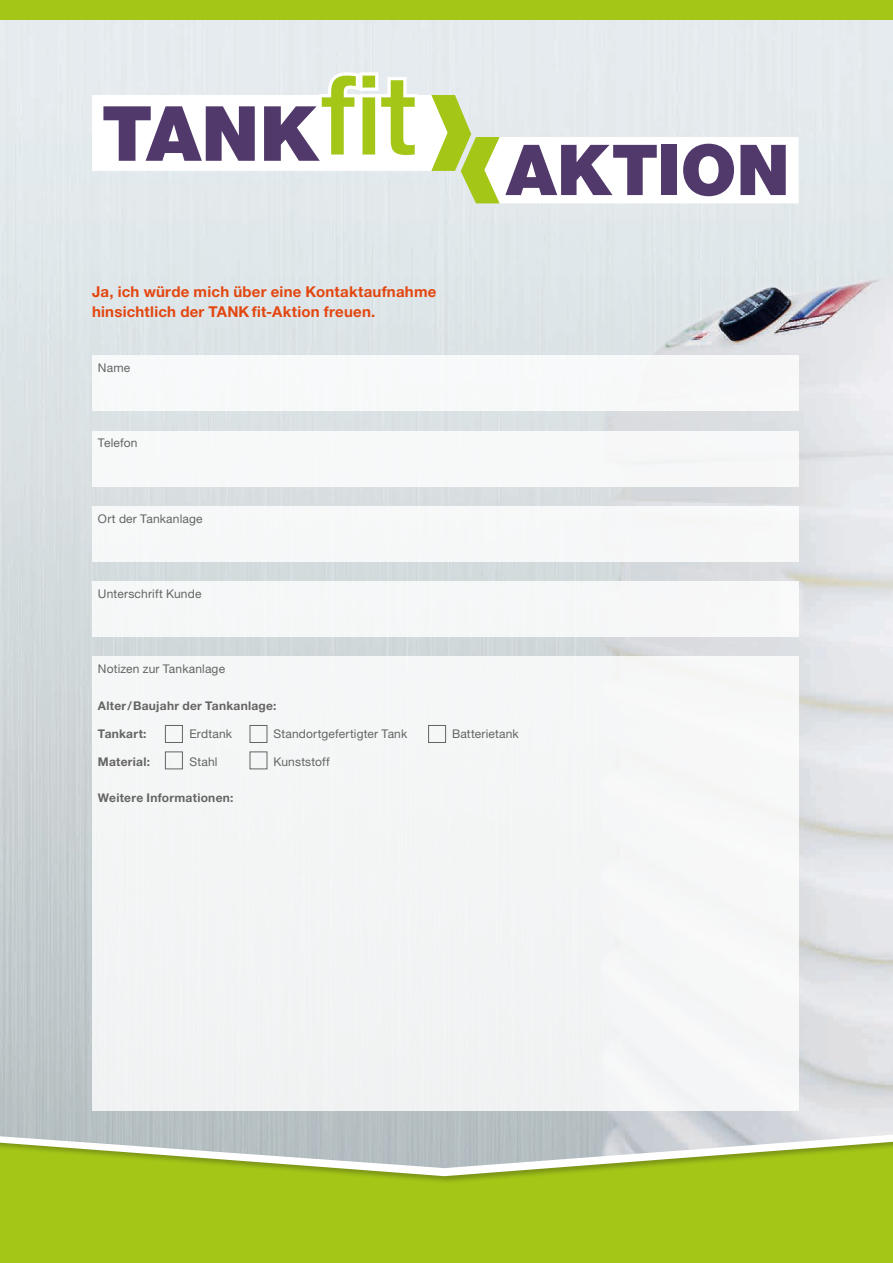
<style>
.page{position:relative;width:893px;height:1263px;background:#fff}
.page>*{position:absolute;margin:0;border:0;box-sizing:border-box;transform-origin:0 0}
.t1{font:900 76.2px "Helvetica Neue";color:#52396b}
.t2{font:900 70.35px "Helvetica Neue";color:#52396b}
.t3{font:700 15px/19.5px "Helvetica Neue LT Std";letter-spacing:.015em;color:#e3460f}
.t4{font:12px "Helvetica Neue LT Std";letter-spacing:.015em;color:#646463}
.t5{font:700 12px "Helvetica Neue LT Std";letter-spacing:.02em;color:#646463}
.s1{font-family:"Helvetica Neue LT Std";font-weight:500;font-size:110.55px;color:#a3c617}
</style>
<div class="page">
<img style="left:0;top:19px;width:893px;height:1113px">
<img style="left:553px;top:234px;width:340px;height:898px">
<div style="left:0;top:1184px;width:893px;height:79px;background:#a3c617"></div>
<div style="left:0;top:1132px;width:893px;height:52px;background:#1d1d1b;opacity:.3"></div>
<svg style="left:0;top:1134px;width:893px;height:42px"></svg>
<div style="left:92px;top:356px;width:707px;height:55px;background:#f8f9f9"></div>
<div style="left:92px;top:431px;width:707px;height:55px;background:#f7f8f9"></div>
<div style="left:92px;top:506px;width:707px;height:55px;background:#f6f8f8"></div>
<div style="left:92px;top:581px;width:707px;height:55px;background:#f6f7f8"></div>
<svg style="left:92px;top:69px;width:707px;height:134px"></svg>
<div style="left:0;top:0;width:893px;height:19px;background:#a3c617"></div>
<div style="left:92px;top:656px;width:707px;height:455px;background:#f4f5f6"></div>
<div style="left:165px;top:725px;width:18px;height:18px;border:1px solid #646463"></div>
<div style="left:165px;top:751px;width:18px;height:18px;border:1px solid #646463"></div>
<div style="left:250px;top:725px;width:17px;height:18px;border:1px solid #646463"></div>
<div style="left:250px;top:751px;width:17px;height:18px;border:1px solid #646463"></div>
<div style="left:428px;top:725px;width:18px;height:18px;border:1px solid #646463"></div>
<h1 class="t1" style="left:102px;top:88px;width:317px">TANK<span class="s1">fit</span></h1>
<p class="t3" style="left:92px;top:282px;width:346px">Ja, ich würde mich über eine Kontaktaufnahme hinsichtlich der TANK fit-Aktion freuen.</p>
<p class="t4" style="left:98px;top:361px;width:34px">Name</p>
<p class="t4" style="left:98px;top:436px;width:41px">Telefon</p>
<p class="t4" style="left:98px;top:511px;width:106px">Ort der Tankanlage</p>
<p class="t4" style="left:98px;top:586px;width:105px">Unterschrift Kunde</p>
<h2 class="t2" style="left:506px;top:128px;width:285px">AKTION</h2>
<p class="t4" style="left:98px;top:661px;width:129px">Notizen zur Tankanlage</p>
<p class="t5" style="left:98px;top:698px;width:180px">Alter/Baujahr der Tankanlage:</p>
<p class="t5" style="left:98px;top:726px;width:50px">Tankart:</p>
<p class="t4" style="left:189px;top:726px;width:44px">Erdtank</p>
<p class="t4" style="left:273px;top:726px;width:135px">Standortgefertigter Tank</p>
<p class="t4" style="left:452px;top:726px;width:68px">Batterietank</p>
<p class="t5" style="left:98px;top:754px;width:54px">Material:</p>
<p class="t4" style="left:189px;top:754px;width:30px">Stahl</p>
<p class="t4" style="left:273px;top:754px;width:58px">Kunststoff</p>
<p class="t5" style="left:98px;top:790px;width:137px">Weitere Informationen:</p>
</div>
